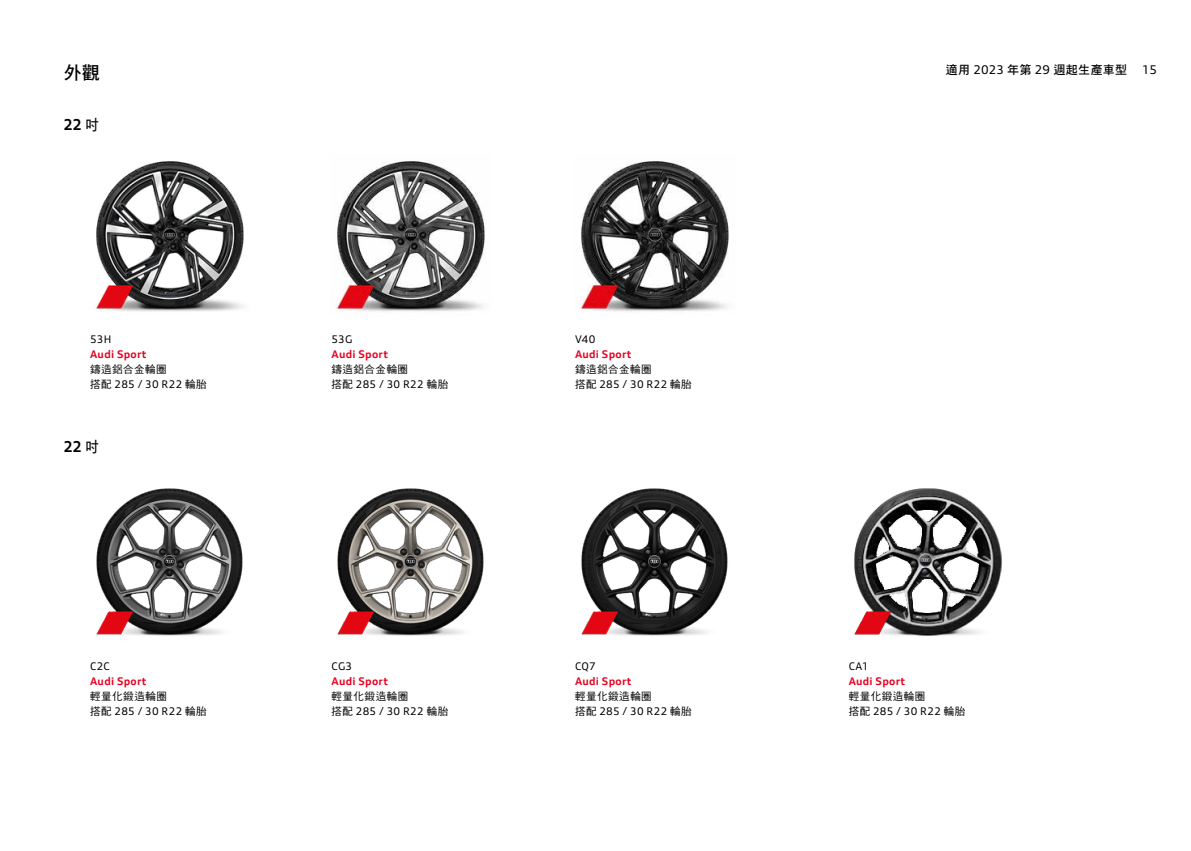
<style>
.page{position:relative;width:1191px;height:851px;background:#fff}
.page>*{position:absolute;margin:0;border:0;box-sizing:border-box;transform-origin:0 0}
.t1{font:18px "DF Hei Std W7";color:#000}
.t2{font:700 15px "Audi Type";color:#000;scale:.9 1}
.t3{font:12px "DF Hei Std W7";letter-spacing:.03em;color:#000}
.t4{font:10.5px "Audi Type";letter-spacing:.02em;color:#000}
.t5{font:700 10.5px "Audi Type";letter-spacing:.02em;color:#e60020}
.t6{font:10.5px "DF Hei Std W5";letter-spacing:.05em;color:#000}
.s1{font-family:"DF Hei Std W7";font-weight:400}
.s2{font-family:"DF Hei Std W5"}
.s3{font-family:"Audi Type"}
</style>
<div class="page">
<img style="left:96px;top:161px;width:148px;height:151px">
<img style="left:96px;top:488px;width:147px;height:148px">
<img style="left:331px;top:161px;width:154px;height:151px">
<img style="left:337px;top:488px;width:147px;height:148px">
<img style="left:574px;top:161px;width:155px;height:151px">
<img style="left:581px;top:488px;width:147px;height:148px">
<img style="left:854px;top:488px;width:148px;height:148px">
<h1 class="t1" style="left:64px;top:63px;width:38px">外觀</h1>
<h2 class="t2" style="left:64px;top:115px;width:41px">22 <span class="s1">吋</span></h2>
<p class="t4" style="left:90px;top:333px;width:23px">53H</p>
<p class="t5" style="left:90px;top:348px;width:58px">Audi Sport</p>
<p class="t6" style="left:90px;top:363px;width:78px">鑄造鋁合金輪圈</p>
<p class="t4" style="left:90px;top:378px;width:118px"><span class="s2">搭配</span> 285 / 30 R22 <span class="s2">輪胎</span></p>
<h2 class="t2" style="left:64px;top:437px;width:41px">22 <span class="s1">吋</span></h2>
<p class="t4" style="left:90px;top:659px;width:21px">C2C</p>
<p class="t5" style="left:90px;top:674px;width:58px">Audi Sport</p>
<p class="t6" style="left:90px;top:690px;width:78px">輕量化鍛造輪圈</p>
<p class="t4" style="left:90px;top:704px;width:118px"><span class="s2">搭配</span> 285 / 30 R22 <span class="s2">輪胎</span></p>
<p class="t4" style="left:331px;top:333px;width:22px">53G</p>
<p class="t5" style="left:331px;top:348px;width:58px">Audi Sport</p>
<p class="t6" style="left:331px;top:363px;width:78px">鑄造鋁合金輪圈</p>
<p class="t4" style="left:331px;top:378px;width:118px"><span class="s2">搭配</span> 285 / 30 R22 <span class="s2">輪胎</span></p>
<p class="t4" style="left:331px;top:659px;width:22px">CG3</p>
<p class="t5" style="left:331px;top:675px;width:58px">Audi Sport</p>
<p class="t6" style="left:331px;top:690px;width:78px">輕量化鍛造輪圈</p>
<p class="t4" style="left:331px;top:704px;width:118px"><span class="s2">搭配</span> 285 / 30 R22 <span class="s2">輪胎</span></p>
<p class="t4" style="left:575px;top:333px;width:22px">V40</p>
<p class="t5" style="left:575px;top:348px;width:58px">Audi Sport</p>
<p class="t6" style="left:575px;top:364px;width:78px">鑄造鋁合金輪圈</p>
<p class="t4" style="left:575px;top:378px;width:118px"><span class="s2">搭配</span> 285 / 30 R22 <span class="s2">輪胎</span></p>
<p class="t4" style="left:575px;top:659px;width:22px">CQ7</p>
<p class="t5" style="left:575px;top:675px;width:58px">Audi Sport</p>
<p class="t6" style="left:575px;top:690px;width:78px">輕量化鍛造輪圈</p>
<p class="t4" style="left:575px;top:705px;width:118px"><span class="s2">搭配</span> 285 / 30 R22 <span class="s2">輪胎</span></p>
<p class="t3" style="left:945px;top:63px;width:213px">適用 <span class="s3">2023</span> 年第 <span class="s3">29</span> 週起生產車型 <span class="s3">15</span></p>
<p class="t4" style="left:848px;top:660px;width:21px">CA1</p>
<p class="t5" style="left:848px;top:675px;width:58px">Audi Sport</p>
<p class="t6" style="left:848px;top:690px;width:78px">輕量化鍛造輪圈</p>
<p class="t4" style="left:848px;top:705px;width:118px"><span class="s2">搭配</span> 285 / 30 R22 <span class="s2">輪胎</span></p>
</div>
